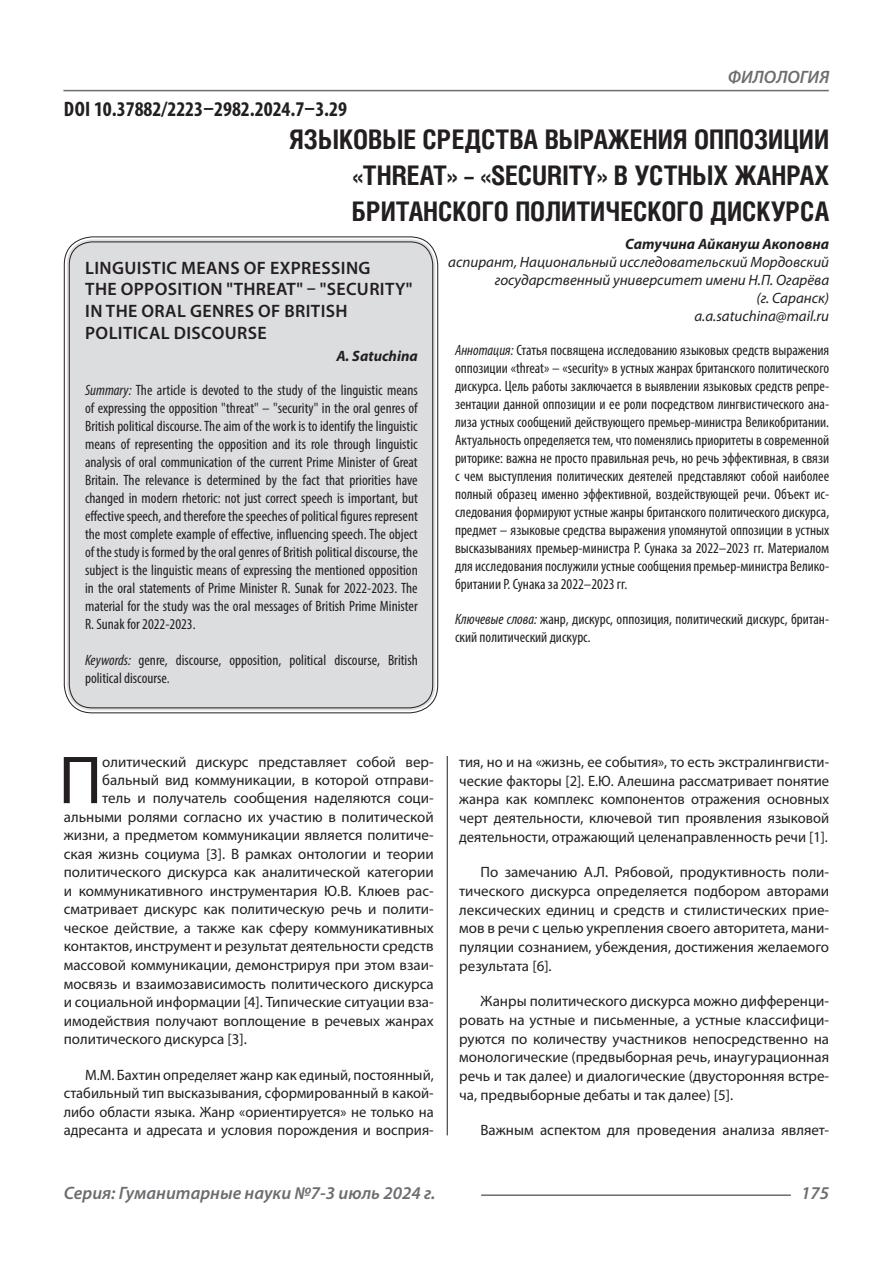
<style>
.page{position:relative;width:893px;height:1263px;background:#fff}
.page>*{position:absolute;margin:0;border:0;box-sizing:border-box;transform-origin:0 0}
.Статья_текст_первый{font:68.4px "Myriad Pro";color:#231f20}
.Статья_название{font:700 27px "Helios Cond C";color:#231f20}
.ДОИ{font:700 condensed 21px "Myriad Pro";color:#231f20}
.Статья_название_англ{font:600 18px/21.6px "Myriad Pro";letter-spacing:.02em;color:#231f20}
.t1{font:italic 600 18px "Myriad Pro";color:#6c6d70}
.Статья_текст{font:15px/18.6px "Myriad Pro";color:#231f20;text-align:justify}
.Статья_аннотация_тек{font:condensed 15px/18px "Myriad Pro";color:#231f20;text-align:justify}
.Статья_аннотация_анг{font:condensed 15px/18px "Myriad Pro";color:#231f20;text-align:justify}
.Статья_текст_первый-2{font:15px "Myriad Pro";color:#231f20}
.Статья_автор_инфо{font:italic 15px/18px "Myriad Pro";color:#231f20;text-align:right}
.Статья_автор_фио_рус{font:italic 700 15px "Myriad Pro";color:#231f20}
.Статья_автор_англ{font:italic 700 15px "Myriad Pro";color:#231f20}
.s1{font-style:italic}
</style>
<div class="page">
<hr style="left:447px;top:128px;width:1px;height:1007px;background:#231f20">
<hr style="left:63px;top:90px;width:766px;height:1px;background:#6c6d70">
<hr style="left:481px;top:1194px;width:310px;height:2px;background:#6c6d70">
<div style="left:67px;top:239px;width:368px;height:471px;background:#dcdddf;border-radius:26px"></div>
<p class="ДОИ" style="left:64px;top:96px;width:285px">DOI 10.37882/2223–2982.2024.7–3.29</p>
<p class="t1" style="left:728px;top:66px;width:103px">ФИЛОЛОГИЯ</p>
<p class="Статья_название" style="left:289px;top:124px;width:541px">ЯЗЫКОВЫЕ СРЕДСТВА ВЫРАЖЕНИЯ ОППОЗИЦИИ</p>
<p class="Статья_название" style="left:353px;top:160px;width:478px">«THREAT» – «SECURITY» В УСТНЫХ ЖАНРАХ</p>
<p class="Статья_название" style="left:352px;top:196px;width:479px">БРИТАНСКОГО ПОЛИТИЧЕСКОГО ДИСКУРСА</p>
<p class="Статья_автор_фио_рус" style="left:625px;top:235px;width:206px">Сатучина Айкануш Акоповна</p>
<p class="Статья_автор_инфо" style="left:448px;top:253px;width:382px">аспирант, Национальный исследовательский Мордовский государственный университет имени Н.П. Огарёва</p>
<p class="Статья_автор_инфо" style="left:756px;top:289px;width:74px">(г. Саранск)</p>
<p class="Статья_автор_инфо" style="left:694px;top:307px;width:136px">a.a.satuchina@mail.ru</p>
<p class="Статья_аннотация_тек" style="left:455px;top:340px;width:376px"><span class="s1">Аннотация:</span> Статья посвящена исследованию языковых средств выражения оппозиции «threat» – «security» в устных жанрах британского политического дискурса. Цель работы заключается в выявлении языковых средств репре&shy;зентации данной оппозиции и ее роли посредством лингвистического ана&shy;лиза устных сообщений действующего премьер-министра Великобритании.<br>Актуальность определяется тем, что поменялись приоритеты в современной риторике: важна не просто правильная речь, но речь эффективная, в связи с чем выступления политических деятелей представляют собой наиболее полный образец именно эффективной, воздействующей речи. Объект ис&shy;следования формируют устные жанры британского политического дискурса, предмет – языковые средства выражения упомянутой оппозиции в устных высказываниях премьер-министра Р. Сунака за 2022–2023 гг. Материалом для исследования послужили устные сообщения премьер-министра Велико&shy;британии Р. Сунака за 2022–2023 гг.</p>
<p class="Статья_аннотация_тек" style="left:455px;top:610px;width:376px"><span class="s1">Ключевые слова:</span> жанр, дискурс, оппозиция, политический дискурс, британ&shy;ский политический дискурс.</p>
<p class="Статья_название_англ" style="left:85px;top:256px;width:329px">LINGUISTIC MEANS OF EXPRESSING<br>THE OPPOSITION "THREAT" – "SECURITY"<br>IN THE ORAL GENRES OF BRITISH<br>POLITICAL DISCOURSE</p>
<p class="Статья_автор_англ" style="left:336px;top:346px;width:83px">A. Satuchina</p>
<p class="Статья_аннотация_анг" style="left:85px;top:381px;width:334px"><span class="s1">Summary:</span> The article is devoted to the study of the linguistic means of expressing the opposition "threat" – "security" in the oral genres of British political discourse. The aim of the work is to identify the linguistic means of representing the opposition and its role through linguistic analysis of oral communication of the current Prime Minister of Great Britain. The relevance is determined by the fact that priorities have changed in modern rhetoric: not just correct speech is important, but effective speech, and therefore the speeches of political figures represent the most complete example of effective, influencing speech. The object of the study is formed by the oral genres of British political discourse, the subject is the linguistic means of expressing the mentioned opposition in the oral statements of Prime Minister R. Sunak for 2022-2023. The material for the study was the oral messages of British Prime Minister R. Sunak for 2022-2023.</p>
<p class="Статья_аннотация_анг" style="left:85px;top:651px;width:334px"><span class="s1">Keywords:</span> genre, discourse, opposition, political discourse, British political discourse.</p>
<p class="Статья_текст_первый" style="left:59px;top:738px;width:45px">П</p>
<p class="Статья_текст_первый-2" style="left:102px;top:753px;width:333px">олитический дискурс представляет собой вер-</p>
<p class="Статья_текст_первый-2" style="left:102px;top:771px;width:333px">бальный вид коммуникации, в которой отправи-</p>
<p class="Статья_текст_первый-2" style="left:102px;top:789px;width:333px">тель и получатель сообщения наделяются соци-</p>
<p class="Статья_текст_первый-2" style="left:64px;top:807px;width:371px">альными ролями согласно их участию в политической</p>
<p class="Статья_текст_первый-2" style="left:64px;top:826px;width:371px">жизни, а предметом коммуникации является политиче-</p>
<p class="Статья_текст_первый-2" style="left:64px;top:844px;width:371px">ская жизнь социума [3]. В рамках онтологии и теории</p>
<p class="Статья_текст_первый-2" style="left:64px;top:863px;width:371px">политического дискурса как аналитической категории</p>
<p class="Статья_текст_первый-2" style="left:64px;top:881px;width:371px">и коммуникативного инструментария Ю.В. Клюев рас-</p>
<p class="Статья_текст_первый-2" style="left:64px;top:900px;width:371px">сматривает дискурс как политическую речь и полити-</p>
<p class="Статья_текст_первый-2" style="left:64px;top:919px;width:371px">ческое действие, а также как сферу коммуникативных</p>
<p class="Статья_текст_первый-2" style="left:64px;top:937px;width:371px">контактов, инструмент и результат деятельности средств</p>
<p class="Статья_текст_первый-2" style="left:64px;top:956px;width:371px">массовой коммуникации, демонстрируя при этом взаи-</p>
<p class="Статья_текст_первый-2" style="left:64px;top:974px;width:371px">мосвязь и взаимозависимость политического дискурса</p>
<p class="Статья_текст_первый-2" style="left:64px;top:993px;width:371px">и социальной информации [4]. Типические ситуации вза-</p>
<p class="Статья_текст_первый-2" style="left:64px;top:1011px;width:371px">имодействия получают воплощение в речевых жанрах</p>
<p class="Статья_текст_первый-2" style="left:64px;top:1030px;width:185px">политического дискурса [3].</p>
<p class="Статья_текст" style="left:64px;top:1065px;width:371px;text-indent:21px">М.М. Бахтин определяет жанр как единый, постоянный, стабильный тип высказывания, сформированный в какой&shy;либо области языка. Жанр «ориентируется» не только на адресанта и адресата и условия порождения и восприя-</p>
<p class="Статья_текст" style="left:459px;top:752px;width:371px">тия, но и на «жизнь, ее события», то есть экстралингвисти&shy;ческие факторы [2]. Е.Ю. Алешина рассматривает понятие жанра как комплекс компонентов отражения основных черт деятельности, ключевой тип проявления языковой деятельности, отражающий целенаправленность речи [1].</p>
<p class="Статья_текст" style="left:459px;top:863px;width:371px;text-indent:21px">По замечанию А.Л. Рябовой, продуктивность поли&shy;тического дискурса определяется подбором авторами лексических единиц и средств и стилистических прие&shy;мов в речи с целью укрепления своего авторитета, мани&shy;пуляции сознанием, убеждения, достижения желаемого результата [6].</p>
<p class="Статья_текст" style="left:459px;top:992px;width:371px;text-indent:21px">Жанры политического дискурса можно дифференци&shy;ровать на устные и письменные, а устные классифици&shy;руются по количеству участников непосредственно на монологические (предвыборная речь, инаугурационная речь и так далее) и диалогические (двусторонняя встре&shy;ча, предвыборные дебаты и так далее) [5].</p>
<p class="Статья_текст" style="left:480px;top:1121px;width:350px">Важным аспектом для проведения анализа являет-</p>
<p class="t1" style="left:64px;top:1182px;width:373px">Серия: Гуманитарные науки №7-3 июль 2024 г.</p>
<p class="t1" style="left:801px;top:1182px;width:30px">175</p>
</div>
